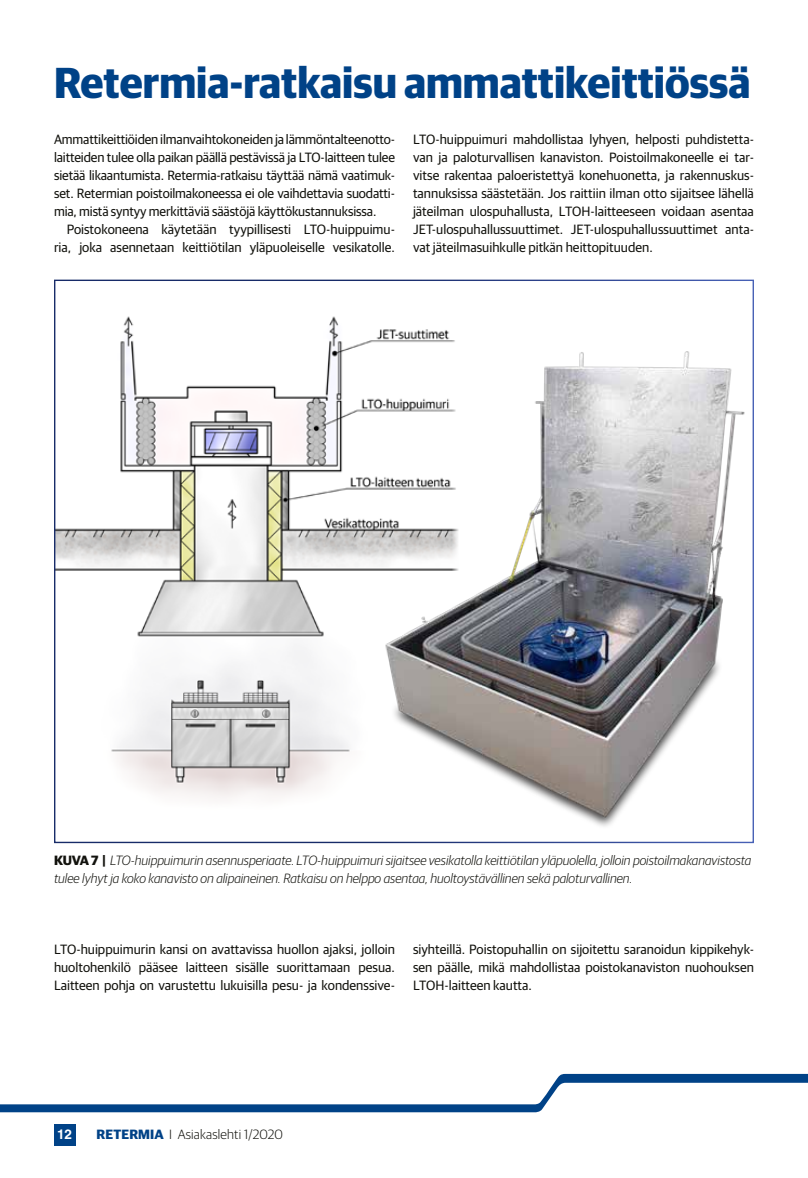
<style>
.page{position:relative;width:808px;height:1178px;background:#fff}
.page>*{position:absolute;margin:0;border:0;box-sizing:border-box;transform-origin:0 0}
.t1{font:700 43.5px "Guardian Sans";color:#004287}
.t2{font:13.5px/18px "Guardian Sans";color:#12120d;text-align:justify}
.t3{font:italic 300 13.5px/18px "Guardian Sans";color:#12120d}
.t4{font:300 13.5px "Guardian Sans";letter-spacing:.015em;color:#12120d}
.t5{font:700 13.5px "Helvetica";color:#fff}
.s1{font-weight:700;font-style:normal}
.s2{font-weight:700;color:#004287}
</style>
<div class="page">
<div style="left:54px;top:1124px;width:21px;height:21px;background:#004287"></div>
<svg style="left:0;top:1074px;width:808px;height:38px"></svg>
<img style="left:56px;top:316px;width:393px;height:482px">
<img style="left:362px;top:333px;width:389px;height:510px">
<h1 class="t1" style="left:54px;top:50px;width:698px">Retermia-ratkaisu ammattikeittiössä</h1>
<p class="t2" style="left:54px;top:129px;width:342px">Ammattikeittiöiden ilmanvaihtokoneiden ja lämmöntalteenotto&shy;laitteiden tulee olla paikan päällä pestävissä ja LTO-laitteen tulee sietää likaantumista. Retermia-ratkaisu täyttää nämä vaatimuk&shy;set. Retermian poistoilmakoneessa ei ole vaihdettavia suodatti&shy;mia, mistä syntyy merkittäviä säästöjä käyttökustannuksissa.</p>
<p class="t2" style="left:54px;top:219px;width:342px;text-align:right">Poistokoneena käytetään tyypillisesti LTO-huippuimu&shy;ria, joka asennetaan keittiötilan yläpuoleiselle vesikatolle.</p>
<p class="t2" style="left:413px;top:129px;width:342px">LTO-huippuimuri mahdollistaa lyhyen, helposti puhdistetta&shy;van ja paloturvallisen kanaviston. Poistoilmakoneelle ei tar&shy;vitse rakentaa paloeristettyä konehuonetta, ja rakennuskus&shy;tannuksissa säästetään. Jos raittiin ilman otto sijaitsee lähellä jäteilman ulospuhallusta, LTOH-laitteeseen voidaan asentaa JET-ulospuhallussuuttimet. JET-ulospuhallussuuttimet anta&shy;vat jäteilmasuihkulle pitkän heittopituuden.</p>
<p class="t3" style="left:54px;top:851px;width:699px"><span class="s1">KUVA 7 |</span> LTO-huippuimurin asennusperiaate. LTO-huippuimuri sijaitsee vesikatolla keittiötilan yläpuolella, jolloin poistoilmakanavistosta tulee lyhyt ja koko kanavisto on alipaineinen. Ratkaisu on helppo asentaa, huoltoystävällinen sekä paloturvallinen.</p>
<p class="t2" style="left:54px;top:939px;width:342px">LTO-huippuimurin kansi on avattavissa huollon ajaksi, jolloin huoltohenkilö pääsee laitteen sisälle suorittamaan pesua.<br>Laitteen pohja on varustettu lukuisilla pesu- ja kondenssive-</p>
<p class="t2" style="left:413px;top:939px;width:342px">siyhteillä. Poistopuhallin on sijoitettu saranoidun kippikehyk&shy;sen päälle, mikä mahdollistaa poistokanaviston nuohouksen LTOH-laitteen kautta.</p>
<p class="t5" style="left:57px;top:1126px;width:17px">12</p>
<p class="t4" style="left:97px;top:1125px;width:188px"><span class="s2">RETERMIA</span> I Asiakaslehti 1/2020</p>
</div>
